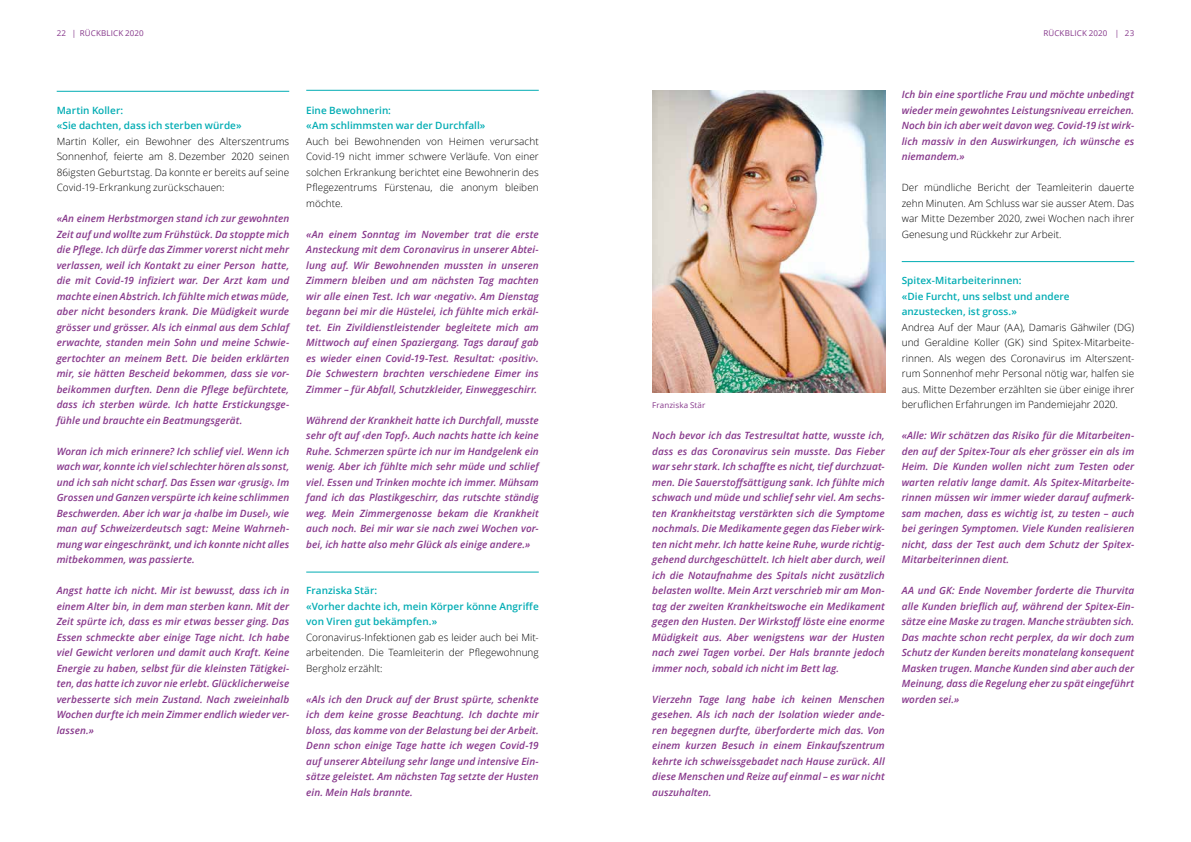
<style>
.page{position:relative;width:1191px;height:842px;background:#fff}
.page>*{position:absolute;margin:0;border:0;box-sizing:border-box;transform-origin:0 0}
.t1{font:italic 600 10px/15.5px "Open Sans";letter-spacing:.005em;color:#86378b;text-align:justify}
.t2{font:300 10px/15.5px "Open Sans";letter-spacing:.005em;color:#000;text-align:justify}
.t3{font:600 10px/15.5px "Open Sans";letter-spacing:.005em;color:#00acb3}
.t4{font:8px "Open Sans";letter-spacing:.015em;color:#86378b}
</style>
<div class="page">
<img style="left:652px;top:90px;width:233px;height:302px">
<hr style="left:57px;top:91px;width:232px;height:1px;background:#00acb3">
<hr style="left:306px;top:90px;width:233px;height:1px;background:#00acb3">
<hr style="left:306px;top:572px;width:233px;height:1px;background:#00acb3">
<hr style="left:901px;top:261px;width:233px;height:1px;background:#00acb3">
<p class="t4" style="left:57px;top:28px;width:89px">22 | RÜCKBLICK 2020</p>
<p class="t3" style="left:57px;top:102px;width:186px">Martin Koller:<br>«Sie dachten, dass ich sterben würde»</p>
<p class="t2" style="left:57px;top:133px;width:234px">Martin Koller, ein Bewohner des Alterszentrums Sonnenhof, feierte am 8. Dezember 2020 seinen 86igsten Geburtstag. Da konnte er bereits auf seine Covid-19-Erkrankung zurückschauen:</p>
<p class="t1" style="left:57px;top:210px;width:234px">«An einem Herbstmorgen stand ich zur gewohnten Zeit auf und wollte zum Frühstück. Da stoppte mich die Pflege. Ich dürfe das Zimmer vorerst nicht mehr verlassen, weil ich Kontakt zu einer Person hatte, die mit Covid-19 infiziert war. Der Arzt kam und machte einen Abstrich. Ich fühlte mich etwas müde, aber nicht besonders krank. Die Müdigkeit wurde grösser und grösser. Als ich einmal aus dem Schlaf erwachte, standen mein Sohn und meine Schwie&shy;gertochter an meinem Bett. Die beiden erklärten mir, sie hätten Bescheid bekommen, dass sie vor&shy;beikommen durften. Denn die Pflege befürchtete, dass ich sterben würde. Ich hatte Erstickungsge&shy;fühle und brauchte ein Beatmungsgerät.</p>
<p class="t1" style="left:57px;top:443px;width:234px">Woran ich mich erinnere? Ich schlief viel. Wenn ich wach war, konnte ich viel schlechter hören als sonst, und ich sah nicht scharf. Das Essen war ‹grusig›. Im Grossen und Ganzen verspürte ich keine schlimmen Beschwerden. Aber ich war ja ‹halbe im Dusel›, wie man auf Schweizerdeutsch sagt: Meine Wahrneh&shy;mung war eingeschränkt, und ich konnte nicht alles mitbekommen, was passierte.</p>
<p class="t1" style="left:57px;top:582px;width:234px">Angst hatte ich nicht. Mir ist bewusst, dass ich in einem Alter bin, in dem man sterben kann. Mit der Zeit spürte ich, dass es mir etwas besser ging. Das Essen schmeckte aber einige Tage nicht. Ich habe viel Gewicht verloren und damit auch Kraft. Keine Energie zu haben, selbst für die kleinsten Tätigkei&shy;ten, das hatte ich zuvor nie erlebt. Glücklicherweise verbesserte sich mein Zustand. Nach zweieinhalb Wochen durfte ich mein Zimmer endlich wieder ver&shy;lassen.»</p>
<p class="t3" style="left:306px;top:102px;width:181px">Eine Bewohnerin:<br>«Am schlimmsten war der Durchfall»</p>
<p class="t2" style="left:306px;top:133px;width:234px">Auch bei Bewohnenden von Heimen verursacht Covid-19 nicht immer schwere Verläufe. Von einer solchen Erkrankung berichtet eine Bewohnerin des Pflegezentrums Fürstenau, die anonym bleiben möchte.</p>
<p class="t1" style="left:306px;top:226px;width:234px">«An einem Sonntag im November trat die erste Ansteckung mit dem Coronavirus in unserer Abtei&shy;lung auf. Wir Bewohnenden mussten in unseren Zimmern bleiben und am nächsten Tag machten wir alle einen Test. Ich war ‹negativ›. Am Dienstag begann bei mir die Hüstelei, ich fühlte mich erkäl&shy;tet. Ein Zivildienstleistender begleitete mich am Mittwoch auf einen Spaziergang. Tags darauf gab es wieder einen Covid-19-Test. Resultat: ‹positiv›.<br>Die Schwestern brachten verschiedene Eimer ins Zimmer – für Abfall, Schutzkleider, Einweggeschirr.</p>
<p class="t1" style="left:306px;top:412px;width:234px">Während der Krankheit hatte ich Durchfall, musste sehr oft auf ‹den Topf›. Auch nachts hatte ich keine Ruhe. Schmerzen spürte ich nur im Handgelenk ein wenig. Aber ich fühlte mich sehr müde und schlief viel. Essen und Trinken mochte ich immer. Mühsam fand ich das Plastikgeschirr, das rutschte ständig weg. Mein Zimmergenosse bekam die Krankheit auch noch. Bei mir war sie nach zwei Wochen vor&shy;bei, ich hatte also mehr Glück als einige andere.»</p>
<p class="t3" style="left:306px;top:582px;width:234px">Franziska Stär:<br>«Vorher dachte ich, mein Körper könne Angriffe von Viren gut bekämpfen.»</p>
<p class="t2" style="left:306px;top:629px;width:234px">Coronavirus-Infektionen gab es leider auch bei Mit&shy;arbeitenden. Die Teamleiterin der Pflegewohnung Bergholz erzählt:</p>
<p class="t1" style="left:306px;top:691px;width:234px">«Als ich den Druck auf der Brust spürte, schenkte ich dem keine grosse Beachtung. Ich dachte mir bloss, das komme von der Belastung bei der Arbeit.<br>Denn schon einige Tage hatte ich wegen Covid-19 auf unserer Abteilung sehr lange und intensive Ein&shy;sätze geleistet. Am nächsten Tag setzte der Husten ein. Mein Hals brannte.</p>
<p class="t4" style="left:1043px;top:28px;width:92px">RÜCKBLICK 2020 | 23</p>
<p class="t4" style="left:652px;top:400px;width:55px">Franziska Stär</p>
<p class="t1" style="left:652px;top:427px;width:234px">Noch bevor ich das Testresultat hatte, wusste ich, dass es das Coronavirus sein musste. Das Fieber war sehr stark. Ich schaffte es nicht, tief durchzuat&shy;men. Die Sauerstoffsättigung sank. Ich fühlte mich schwach und müde und schlief sehr viel. Am sechs&shy;ten Krankheitstag verstärkten sich die Symptome nochmals. Die Medikamente gegen das Fieber wirk&shy;ten nicht mehr. Ich hatte keine Ruhe, wurde richtig&shy;gehend durchgeschüttelt. Ich hielt aber durch, weil ich die Notaufnahme des Spitals nicht zusätzlich belasten wollte. Mein Arzt verschrieb mir am Mon&shy;tag der zweiten Krankheitswoche ein Medikament gegen den Husten. Der Wirkstoff löste eine enorme Müdigkeit aus. Aber wenigstens war der Husten nach zwei Tagen vorbei. Der Hals brannte jedoch immer noch, sobald ich nicht im Bett lag.</p>
<p class="t1" style="left:652px;top:691px;width:234px">Vierzehn Tage lang habe ich keinen Menschen gesehen. Als ich nach der Isolation wieder ande&shy;ren begegnen durfte, überforderte mich das. Von einem kurzen Besuch in einem Einkaufszentrum kehrte ich schweissgebadet nach Hause zurück. All diese Menschen und Reize auf einmal – es war nicht auszuhalten.</p>
<p class="t1" style="left:901px;top:86px;width:234px">Ich bin eine sportliche Frau und möchte unbedingt wieder mein gewohntes Leistungsniveau erreichen.<br>Noch bin ich aber weit davon weg. Covid-19 ist wirk&shy;lich massiv in den Auswirkungen, ich wünsche es niemandem.»</p>
<p class="t2" style="left:901px;top:179px;width:234px">Der mündliche Bericht der Teamleiterin dauerte zehn Minuten. Am Schluss war sie ausser Atem. Das war Mitte Dezember 2020, zwei Wochen nach ihrer Genesung und Rückkehr zur Arbeit.</p>
<p class="t3" style="left:901px;top:272px;width:169px">Spitex-Mitarbeiterinnen:<br>«Die Furcht, uns selbst und andere anzustecken, ist gross.»</p>
<p class="t2" style="left:901px;top:319px;width:234px">Andrea Auf der Maur (AA), Damaris Gähwiler (DG) und Geraldine Koller (GK) sind Spitex-Mitarbeite&shy;rinnen. Als wegen des Coronavirus im Alterszent&shy;rum Sonnenhof mehr Personal nötig war, halfen sie aus. Mitte Dezember erzählten sie über einige ihrer beruflichen Erfahrungen im Pandemiejahr 2020.</p>
<p class="t1" style="left:901px;top:427px;width:234px">«Alle: Wir schätzen das Risiko für die Mitarbeiten&shy;den auf der Spitex-Tour als eher grösser ein als im Heim. Die Kunden wollen nicht zum Testen oder warten relativ lange damit. Als Spitex-Mitarbeite&shy;rinnen müssen wir immer wieder darauf aufmerk&shy;sam machen, dass es wichtig ist, zu testen – auch bei geringen Symptomen. Viele Kunden realisieren nicht, dass der Test auch dem Schutz der Spitex-Mitarbeiterinnen dient.</p>
<p class="t1" style="left:901px;top:582px;width:234px">AA und GK: Ende November forderte die Thurvita alle Kunden brieflich auf, während der Spitex-Ein&shy;sätze eine Maske zu tragen. Manche sträubten sich.<br>Das machte schon recht perplex, da wir doch zum Schutz der Kunden bereits monatelang konsequent Masken trugen. Manche Kunden sind aber auch der Meinung, dass die Regelung eher zu spät eingeführt worden sei.»</p>
</div>
